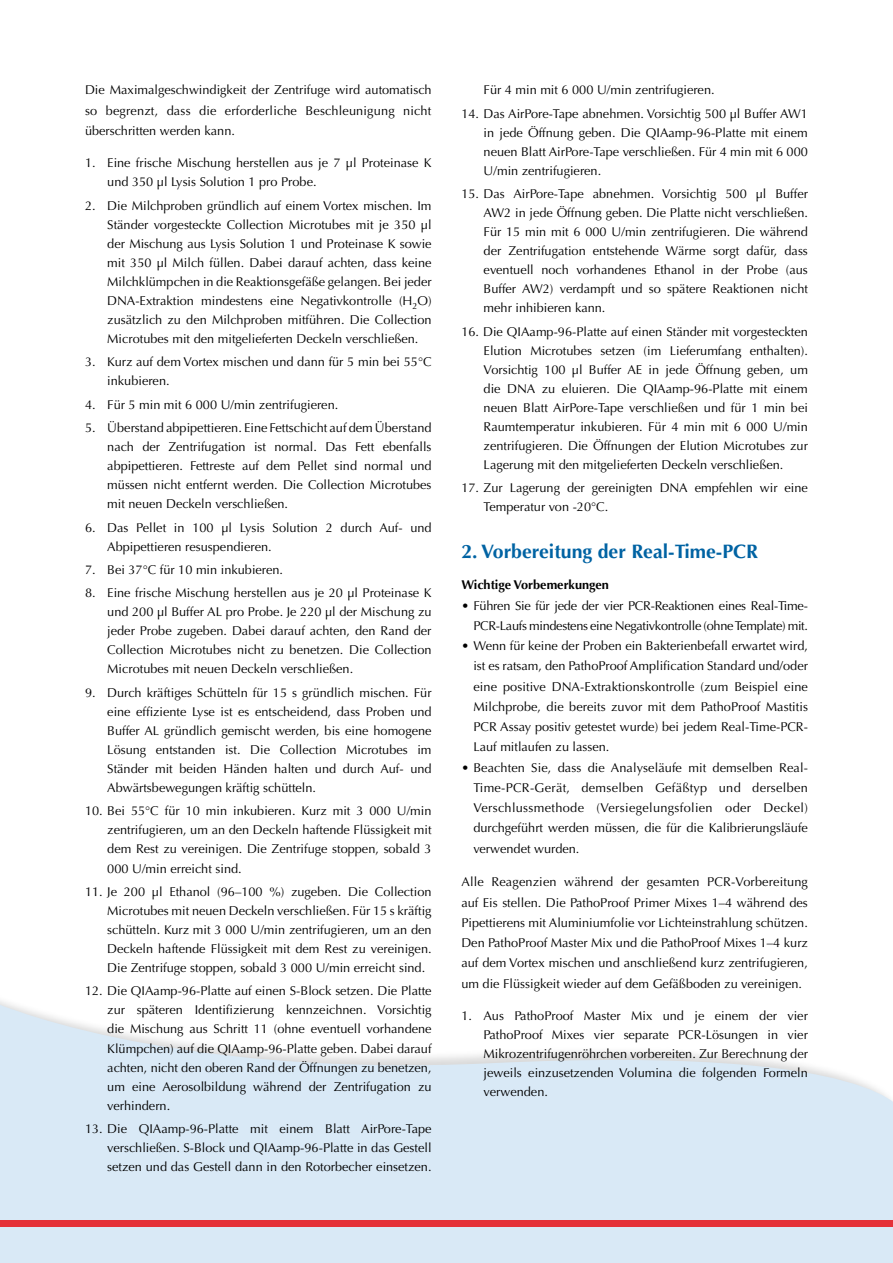
<style>
.page{position:relative;width:893px;height:1263px;background:#fff}
.page>*{position:absolute;margin:0;border:0;box-sizing:border-box;transform-origin:0 0}
.t1{font:700 19.5px "Optima";color:#0063a3}
.t2{font:12.75px/19px "Optima";color:#000;text-align:justify}
.t3{font:12.75px/20.2px "Optima";letter-spacing:-.025em;color:#000;text-align:right}
.t4{font:700 12.75px "Optima";color:#000}
</style>
<div class="page">
<svg style="left:0;top:1001px;width:893px;height:262px;fill:#d9e9f6"></svg>
<div style="left:0;top:1220px;width:893px;height:6px;background:#e53138"></div>
<p class="t2" style="left:85px;top:80px;width:348px;line-height:20.2px">Die Maximalgeschwindigkeit der Zentrifuge wird automatisch so begrenzt, dass die erforderliche Beschleunigung nicht überschritten werden kann.</p>
<p class="t2" style="left:107px;top:154px;width:326px;text-indent:-22px">1. Eine frische Mischung herstellen aus je 7 µl Proteinase K und 350 µl Lysis Solution 1 pro Probe.</p>
<p class="t2" style="left:107px;top:196px;width:326px;text-indent:-22px">2. Die Milchproben gründlich auf einem Vortex mischen. Im Ständer vorgesteckte Collection Microtubes mit je 350 µl der Mischung aus Lysis Solution 1 und Proteinase K sowie mit 350 µl Milch füllen. Dabei darauf achten, dass keine Milchklümpchen in die Reaktionsgefäße gelangen. Bei jeder DNA-Extraktion mindestens eine Negativkontrolle (H<sub>2</sub>O) zusätzlich zu den Milchproben mitführen. Die Collection Microtubes mit den mitgelieferten Deckeln verschließen.</p>
<p class="t2" style="left:107px;top:353px;width:326px;text-indent:-22px">3. Kurz auf dem Vortex mischen und dann für 5 min bei 55°C inkubieren.</p>
<p class="t2" style="left:85px;top:395px;width:255px">4. Für 5 min mit 6 000 U/min zentrifugieren.</p>
<p class="t2" style="left:107px;top:418px;width:326px;text-indent:-22px">5. Überstand abpipettieren. Eine Fettschicht auf dem Überstand nach der Zentrifugation ist normal. Das Fett ebenfalls abpipettieren. Fettreste auf dem Pellet sind normal und müssen nicht entfernt werden. Die Collection Microtubes mit neuen Deckeln verschließen.</p>
<p class="t2" style="left:107px;top:518px;width:326px;text-indent:-22px">6. Das Pellet in 100 µl Lysis Solution 2 durch Auf- und<br>Abpipettieren resuspendieren.</p>
<p class="t2" style="left:85px;top:560px;width:200px">7. Bei 37°C für 10 min inkubieren.</p>
<p class="t2" style="left:107px;top:584px;width:326px;text-indent:-22px">8. Eine frische Mischung herstellen aus je 20 µl Proteinase K und 200 µl Buffer AL pro Probe. Je 220 µl der Mischung zu jeder Probe zugeben. Dabei darauf achten, den Rand der Collection Microtubes nicht zu benetzen. Die Collection Microtubes mit neuen Deckeln verschließen.</p>
<p class="t2" style="left:107px;top:683px;width:326px;text-indent:-22px">9. Durch kräftiges Schütteln für 15 s gründlich mischen. Für eine effiziente Lyse ist es entscheidend, dass Proben und Buffer AL gründlich gemischt werden, bis eine homogene Lösung entstanden ist. Die Collection Microtubes im Ständer mit beiden Händen halten und durch Auf- und Abwärtsbewegungen kräftig schütteln.</p>
<p class="t2" style="left:107px;top:802px;width:326px;text-indent:-22px">10. Bei 55°C für 10 min inkubieren. Kurz mit 3 000 U/min zentrifugieren, um an den Deckeln haftende Flüssigkeit mit dem Rest zu vereinigen. Die Zentrifuge stoppen, sobald 3<br>000 U/min erreicht sind.</p>
<p class="t2" style="left:107px;top:882px;width:326px;text-indent:-22px">11. Je 200 µl Ethanol (96–100 %) zugeben. Die Collection Microtubes mit neuen Deckeln verschließen. Für 15 s kräftig schütteln. Kurz mit 3 000 U/min zentrifugieren, um an den Deckeln haftende Flüssigkeit mit dem Rest zu vereinigen.<br>Die Zentrifuge stoppen, sobald 3 000 U/min erreicht sind.</p>
<p class="t2" style="left:107px;top:982px;width:326px;text-indent:-22px">12. Die QIAamp-96-Platte auf einen S-Block setzen. Die Platte zur späteren Identifizierung kennzeichnen. Vorsichtig die Mischung aus Schritt 11 (ohne eventuell vorhandene Klümpchen) auf die QIAamp-96-Platte geben. Dabei darauf achten, nicht den oberen Rand der Öffnungen zu benetzen, um eine Aerosolbildung während der Zentrifugation zu verhindern.</p>
<p class="t2" style="left:107px;top:1119px;width:326px;text-indent:-22px">13. Die QIAamp-96-Platte mit einem Blatt AirPore-Tape verschließen. S-Block und QIAamp-96-Platte in das Gestell setzen und das Gestell dann in den Rotorbecher einsetzen.</p>
<p class="t2" style="left:484px;top:81px;width:233px">Für 4 min mit 6 000 U/min zentrifugieren.</p>
<p class="t2" style="left:484px;top:104px;width:326px;text-indent:-22px">14. Das AirPore-Tape abnehmen. Vorsichtig 500 µl Buffer AW1 in jede Öffnung geben. Die QIAamp-96-Platte mit einem neuen Blatt AirPore-Tape verschließen. Für 4 min mit 6 000<br>U/min zentrifugieren.</p>
<p class="t2" style="left:484px;top:184px;width:326px;text-indent:-22px">15. Das AirPore-Tape abnehmen. Vorsichtig 500 µl Buffer AW2 in jede Öffnung geben. Die Platte nicht verschließen.<br>Für 15 min mit 6 000 U/min zentrifugieren. Die während der Zentrifugation entstehende Wärme sorgt dafür, dass eventuell noch vorhandenes Ethanol in der Probe (aus Buffer AW2) verdampft und so spätere Reaktionen nicht mehr inhibieren kann.</p>
<p class="t2" style="left:484px;top:322px;width:326px;text-indent:-22px">16. Die QIAamp-96-Platte auf einen Ständer mit vorgesteckten Elution Microtubes setzen (im Lieferumfang enthalten).<br>Vorsichtig 100 µl Buffer AE in jede Öffnung geben, um die DNA zu eluieren. Die QIAamp-96-Platte mit einem neuen Blatt AirPore-Tape verschließen und für 1 min bei Raumtemperatur inkubieren. Für 4 min mit 6 000 U/min zentrifugieren. Die Öffnungen der Elution Microtubes zur Lagerung mit den mitgelieferten Deckeln verschließen.</p>
<p class="t2" style="left:484px;top:479px;width:326px;text-indent:-22px">17. Zur Lagerung der gereinigten DNA empfehlen wir eine<br>Temperatur von -20°C.</p>
<h1 class="t1" style="left:461px;top:540px;width:298px">2. Vorbereitung der Real-Time-PCR</h1>
<p class="t4" style="left:461px;top:578px;width:149px">Wichtige Vorbemerkungen</p>
<p class="t3" style="left:461px;top:595px;width:348px">• Führen Sie für jede der vier PCR-Reaktionen eines Real-Time-<br>PCR-Laufs mindestens eine Negativkontrolle (ohne Template) mit.</p>
<p class="t2" style="left:473px;top:636px;width:336px;line-height:20.2px;text-indent:-12px">• Wenn für keine der Proben ein Bakterienbefall erwartet wird, ist es ratsam, den PathoProof Amplification Standard und/oder eine positive DNA-Extraktionskontrolle (zum Beispiel eine Milchprobe, die bereits zuvor mit dem PathoProof Mastitis PCR Assay positiv getestet wurde) bei jedem Real-Time-PCR-Lauf mitlaufen zu lassen.</p>
<p class="t2" style="left:473px;top:757px;width:336px;line-height:20.2px;text-indent:-12px">• Beachten Sie, dass die Analyseläufe mit demselben Real-Time-PCR-Gerät, demselben Gefäßtyp und derselben Verschlussmethode (Versiegelungsfolien oder Deckel) durchgeführt werden müssen, die für die Kalibrierungsläufe verwendet wurden.</p>
<p class="t2" style="left:461px;top:872px;width:348px;line-height:20.2px">Alle Reagenzien während der gesamten PCR-Vorbereitung auf Eis stellen. Die PathoProof Primer Mixes 1–4 während des Pipettierens mit Aluminiumfolie vor Lichteinstrahlung schützen.<br>Den PathoProof Master Mix und die PathoProof Mixes 1–4 kurz auf dem Vortex mischen und anschließend kurz zentrifugieren, um die Flüssigkeit wieder auf dem Gefäßboden zu vereinigen.</p>
<p class="t2" style="left:484px;top:1006px;width:326px;text-indent:-22px">1. Aus PathoProof Master Mix und je einem der vier PathoProof Mixes vier separate PCR-Lösungen in vier Mikrozentrifugenröhrchen vorbereiten. Zur Berechnung der jeweils einzusetzenden Volumina die folgenden Formeln verwenden.</p>
</div>
